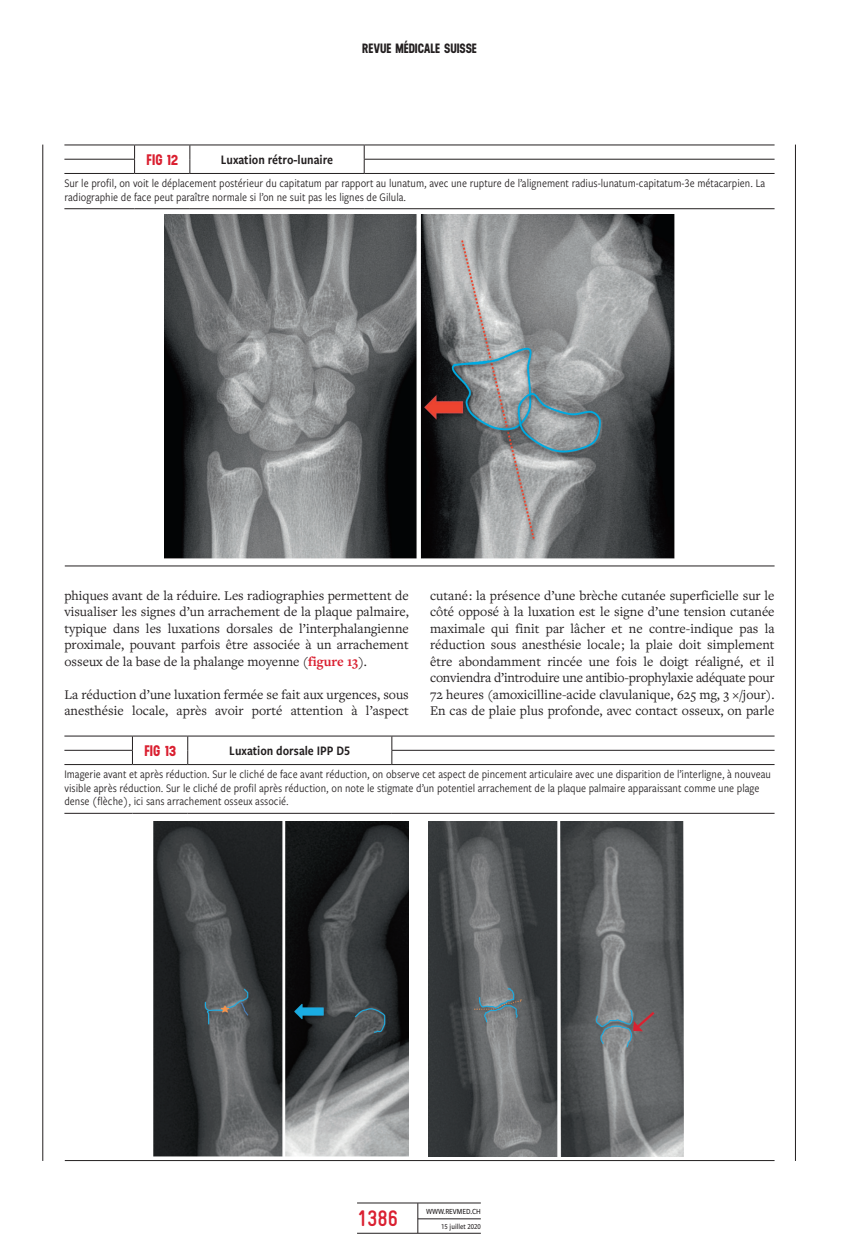
<style>
.page{position:relative;width:866px;height:1236px;background:#fff}
.page>*{position:absolute;margin:0;border:0;box-sizing:border-box;transform-origin:0 0}
.t1{font:700 22.5px "Gravur Condensed Pro";color:#da2031}
._1P_FIG_X_TAB_X{font:700 15.3px "Neusa";letter-spacing:.01em;color:#da2031}
._1P_Texte_courant{font:13.8px/16.5px "Freight Text Pro";color:#231f20;text-align:justify}
._1P_FIG_TAB_Titre{font:13.5px "Freight Sans Cnd Pro Semi";color:#231f20}
.t2{font:700 13.5px "Neusa";letter-spacing:-.005em;color:#231f20}
._1P_FIG_TAB_Legende{font:12px/13.5px "Freight Sans Cnd Pro";color:#231f20}
.t3{font:500 8.1px "Freight Sans Cnd Pro";color:#231f20}
.t4{font:500 7.8px "Freight Sans Cnd Pro";color:#231f20}
.s1{font-weight:700;color:#da2031}
</style>
<div class="page">
<hr style="left:357px;top:1233px;width:124px;height:1px;background:#231f20">
<hr style="left:357px;top:1202px;width:124px;height:1px;background:#231f20">
<hr style="left:418px;top:1218px;width:63px;height:1px;background:#231f20">
<hr style="left:417px;top:1203px;width:1px;height:30px;background:#231f20">
<hr style="left:42px;top:145px;width:1px;height:1016px;background:#231f20">
<hr style="left:795px;top:145px;width:1px;height:1016px;background:#231f20">
<hr style="left:64px;top:159px;width:71px;height:1px;background:#231f20">
<svg style="left:134px;top:146px;width:1px;height:27px"></svg>
<svg style="left:189px;top:146px;width:1px;height:27px"></svg>
<hr style="left:364px;top:159px;width:410px;height:1px;background:#231f20">
<hr style="left:64px;top:173px;width:71px;height:1px;background:#231f20">
<hr style="left:135px;top:173px;width:55px;height:1px;background:#231f20">
<hr style="left:190px;top:173px;width:174px;height:1px;background:#231f20">
<hr style="left:364px;top:173px;width:410px;height:1px;background:#231f20">
<hr style="left:64px;top:208px;width:71px;height:1px;background:#231f20">
<hr style="left:135px;top:208px;width:55px;height:1px;background:#231f20">
<hr style="left:190px;top:208px;width:174px;height:1px;background:#231f20">
<hr style="left:364px;top:208px;width:410px;height:1px;background:#231f20">
<svg style="left:364px;top:146px;width:1px;height:27px"></svg>
<hr style="left:64px;top:145px;width:71px;height:1px;background:#231f20">
<hr style="left:135px;top:145px;width:55px;height:1px;background:#231f20">
<hr style="left:190px;top:145px;width:174px;height:1px;background:#231f20">
<hr style="left:364px;top:145px;width:410px;height:1px;background:#231f20">
<img style="left:164px;top:215px;width:511px;height:344px">
<hr style="left:65px;top:566px;width:709px;height:1px;background:#231f20">
<hr style="left:64px;top:764px;width:68px;height:1px;background:#231f20">
<hr style="left:132px;top:764px;width:56px;height:1px;background:#231f20">
<hr style="left:188px;top:764px;width:204px;height:1px;background:#231f20">
<hr style="left:392px;top:764px;width:382px;height:1px;background:#231f20">
<svg style="left:64px;top:737px;width:710px;height:27px"></svg>
<hr style="left:64px;top:736px;width:68px;height:1px;background:#231f20">
<hr style="left:64px;top:813px;width:68px;height:1px;background:#231f20">
<hr style="left:132px;top:813px;width:56px;height:1px;background:#231f20">
<hr style="left:188px;top:813px;width:204px;height:1px;background:#231f20">
<hr style="left:392px;top:813px;width:382px;height:1px;background:#231f20">
<hr style="left:132px;top:736px;width:56px;height:1px;background:#231f20">
<hr style="left:188px;top:736px;width:204px;height:1px;background:#231f20">
<hr style="left:392px;top:736px;width:382px;height:1px;background:#231f20">
<img style="left:154px;top:821px;width:255px;height:336px">
<img style="left:429px;top:821px;width:255px;height:336px">
<hr style="left:65px;top:1160px;width:709px;height:1px;background:#231f20">
<p class="t2" style="left:362px;top:38px;width:116px">REVUE MÉDICALE SUISSE</p>
<p class="_1P_FIG_X_TAB_X" style="left:146px;top:149px;width:33px">FIG 12</p>
<p class="_1P_FIG_TAB_Titre" style="left:221px;top:151px;width:114px">Luxation rétro-lunaire</p>
<p class="_1P_FIG_TAB_Legende" style="left:64px;top:176px;width:702px">Sur le profil, on voit le déplacement postérieur du capitatum par rapport au lunatum, avec une rupture de l’alignement radius-lunatum-capitatum-3e métacarpien. La radiographie de face peut paraître normale si l’on ne suit pas les lignes de Gilula.</p>
<p class="_1P_Texte_courant" style="left:64px;top:587px;width:346px">phiques avant de la réduire. Les radiographies permettent de visualiser les signes d’un arrachement de la plaque palmaire, typique dans les luxations dorsales de l’interphalangienne proximale, pouvant parfois être associée à un arrachement osseux de la base de la phalange moyenne (<span class="s1">figure 13</span>).</p>
<p class="_1P_Texte_courant" style="left:64px;top:686px;width:346px">La réduction d’une luxation fermée se fait aux urgences, sous anesthésie locale, après avoir porté attention à l’aspect</p>
<p class="_1P_Texte_courant" style="left:430px;top:587px;width:346px">cutané : la présence d’une brèche cutanée superficielle sur le côté opposé à la luxation est le signe d’une tension cutanée maximale qui finit par lâcher et ne contre-indique pas la réduction sous anesthésie locale ; la plaie doit simplement être abondamment rincée une fois le doigt réaligné, et il conviendra d’introduire une antibio-prophylaxie adéquate pour 72 heures (amoxicilline-acide clavulanique, 625 mg, 3 ×/jour).<br>En cas de plaie plus profonde, avec contact osseux, on parle</p>
<p class="_1P_FIG_X_TAB_X" style="left:144px;top:740px;width:33px">FIG 13</p>
<p class="_1P_FIG_TAB_Titre" style="left:229px;top:742px;width:122px">Luxation dorsale IPP D5</p>
<p class="_1P_FIG_TAB_Legende" style="left:64px;top:767px;width:708px">Imagerie avant et après réduction. Sur le cliché de face avant réduction, on observe cet aspect de pincement articulaire avec une disparition de l’interligne, à nouveau visible après réduction. Sur le cliché de profil après réduction, on note le stigmate d’un potentiel arrachement de la plaque palmaire apparaissant comme une plage dense (flèche), ici sans arrachement osseux associé.</p>
<h1 class="t1" style="left:357px;top:1206px;width:42px">1386</h1>
<p class="t3" style="left:426px;top:1205px;width:56px">WWW.REVMED.CH</p>
<p class="t4" style="left:441px;top:1221px;width:41px">15 juillet 2020</p>
</div>
